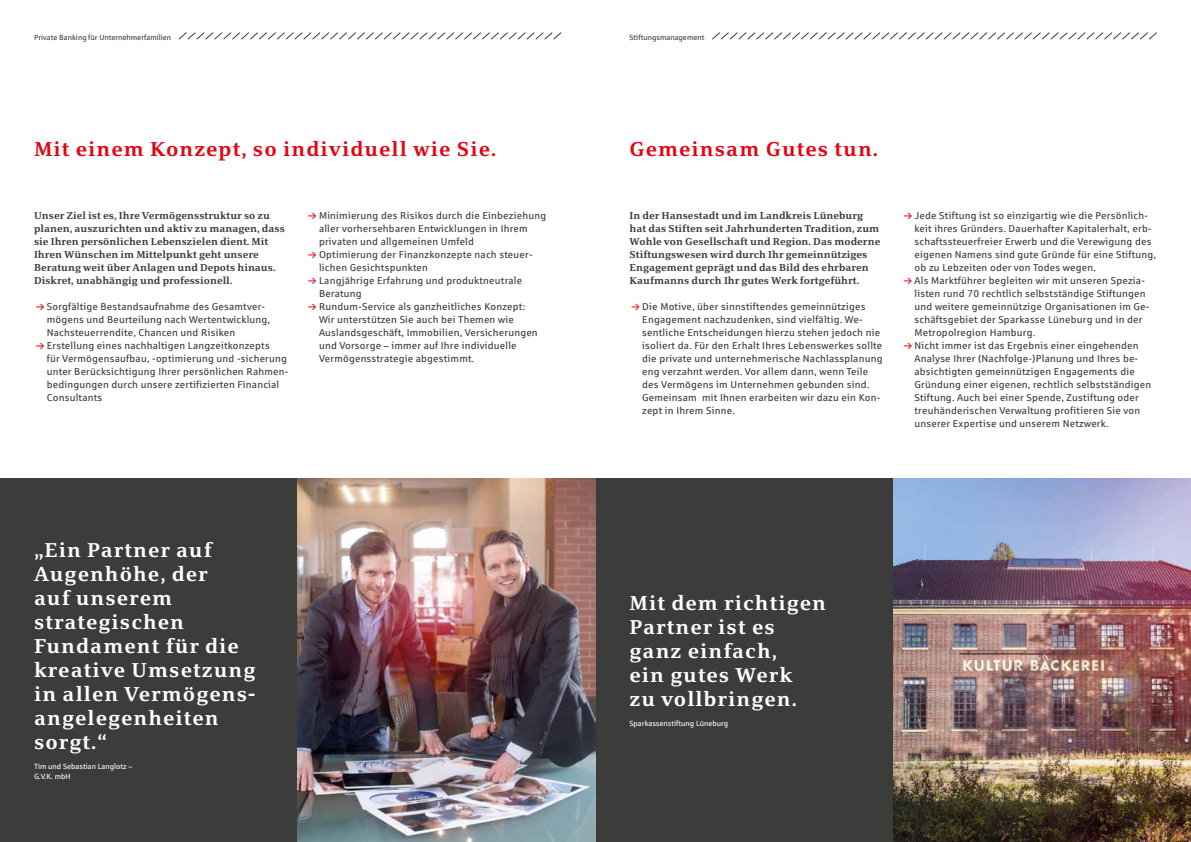
<style>
.page{position:relative;width:1191px;height:842px;background:#fff}
.page>*{position:absolute;margin:0;border:0;box-sizing:border-box;transform-origin:0 0}
.t1{font:700 20px/24px "Sparkasse Serif";letter-spacing:.05em;color:#fff}
.t2{font:700 20px "Sparkasse Serif";letter-spacing:.05em;color:#e30613}
.t3{font:10px/13px "Sparkasse Rg";letter-spacing:.02em;color:#3c3c3b}
.t4{font:700 10px/13px "Sparkasse Serif";color:#3c3c3b}
.t5{font:7.5px/10px "Sparkasse Rg";color:#fff}
.t6{font:7.5px "Sparkasse Rg";color:#3c3c3b}
</style>
<div class="page">
<img style="left:893px;top:478px;width:298px;height:364px">
<svg style="left:178px;top:32px;width:384px;height:8px"></svg>
<div style="left:595px;top:478px;width:298px;height:364px;background:#3c3c3b"></div>
<div style="left:0;top:478px;width:298px;height:364px;background:#3c3c3b"></div>
<img style="left:298px;top:478px;width:297px;height:364px">
<svg style="left:712px;top:32px;width:445px;height:8px"></svg>
<p class="t6" style="left:34px;top:32px;width:139px">Private Banking für Unternehmerfamilien</p>
<p class="t6" style="left:629px;top:32px;width:76px">Stiftungsmanagement</p>
<h1 class="t2" style="left:34px;top:136px;width:464px">Mit einem Konzept, so individuell wie Sie.</h1>
<h1 class="t2" style="left:629px;top:136px;width:250px">Gemeinsam Gutes tun.</h1>
<p class="t4" style="left:34px;top:208px;width:252px">Unser Ziel ist es, Ihre Vermögensstruktur so zu planen, auszurichten und aktiv zu managen, dass sie Ihren persönlichen Lebenszielen dient. Mit Ihren Wünschen im Mittelpunkt geht unsere Beratung weit über Anlagen und Depots hinaus.<br>Diskret, unabhängig und professionell.</p>
<p class="t3" style="left:47px;top:299px;width:243px">Sorgfältige Bestandsaufnahme des Gesamtver&shy;mögens und Beurteilung nach Wertentwicklung, Nachsteuerrendite, Chancen und Risiken<br>Erstellung eines nachhaltigen Langzeitkonzepts<br>für Vermögensaufbau, -optimierung und -sicherung unter Berücksichtigung Ihrer persönlichen Rahmen&shy;bedingungen durch unsere zertifizierten Financial Consultants</p>
<p class="t3" style="left:319px;top:208px;width:229px">Minimierung des Risikos durch die Einbeziehung aller vorhersehbaren Entwicklungen in Ihrem privaten und allgemeinen Umfeld<br>Optimierung der Finanzkonzepte nach steuer&shy;lichen Gesichtspunkten<br>Langjährige Erfahrung und produktneutrale Beratung<br>Rundum-Service als ganzheitliches Konzept:<br>Wir unterstützen Sie auch bei Themen wie Auslandsgeschäft, Immobilien, Versicherungen und Vorsorge – immer auf Ihre individuelle Vermögensstrategie abgestimmt.</p>
<p class="t4" style="left:629px;top:208px;width:252px">In der Hansestadt und im Landkreis Lüneburg hat das Stiften seit Jahrhunderten Tradition, zum Wohle von Gesellschaft und Region. Das moderne Stiftungswesen wird durch Ihr gemeinnütziges Engagement geprägt und das Bild des ehrbaren Kaufmanns durch Ihr gutes Werk fortgeführt.</p>
<p class="t3" style="left:642px;top:299px;width:242px">Die Motive, über sinnstiftendes gemeinnütziges Engagement nachzudenken, sind vielfältig. We&shy;sentliche Entscheidungen hierzu stehen jedoch nie isoliert da. Für den Erhalt Ihres Lebenswerkes sollte die private und unternehmerische Nachlassplanung eng verzahnt werden. Vor allem dann, wenn Teile des Vermögens im Unternehmen gebunden sind.<br>Gemeinsam mit Ihnen erarbeiten wir dazu ein Kon&shy;zept in Ihrem Sinne.</p>
<p class="t3" style="left:914px;top:208px;width:243px">Jede Stiftung ist so einzigartig wie die Persönlich&shy;keit ihres Gründers. Dauerhafter Kapitalerhalt, erb&shy;schaftssteuerfreier Erwerb und die Verewigung des eigenen Namens sind gute Gründe für eine Stiftung, ob zu Lebzeiten oder von Todes wegen.<br>Als Marktführer begleiten wir mit unseren Spezia&shy;listen rund 70 rechtlich selbstständige Stiftungen und weitere gemeinnützige Organisationen im Ge&shy;schäftsgebiet der Sparkasse Lüneburg und in der Metropolregion Hamburg.<br>Nicht immer ist das Ergebnis einer eingehenden Analyse Ihrer (Nachfolge-)Planung und Ihres be&shy;absichtigten gemeinnützigen Engagements die Gründung einer eigenen, rechtlich selbstständigen Stiftung. Auch bei einer Spende, Zustiftung oder treuhänderischen Verwaltung profitieren Sie von unserer Expertise und unserem Netzwerk.</p>
<h1 class="t1" style="left:34px;top:537px;width:223px">„Ein Partner auf<br>Augenhöhe, der<br>auf unserem strategischen<br>Fundament für die kreative Umsetzung in allen Vermögens&shy;angelegenheiten sorgt.“</h1>
<p class="t5" style="left:34px;top:761px;width:100px">Tim und Sebastian Langlotz –<br>G.V.K. mbH</p>
<h1 class="t1" style="left:629px;top:590px;width:198px">Mit dem richtigen<br>Partner ist es ganz einfach,<br>ein gutes Werk<br>zu vollbringen.</h1>
<p class="t5" style="left:629px;top:718px;width:100px">Sparkassenstiftung Lüneburg</p>
</div>
